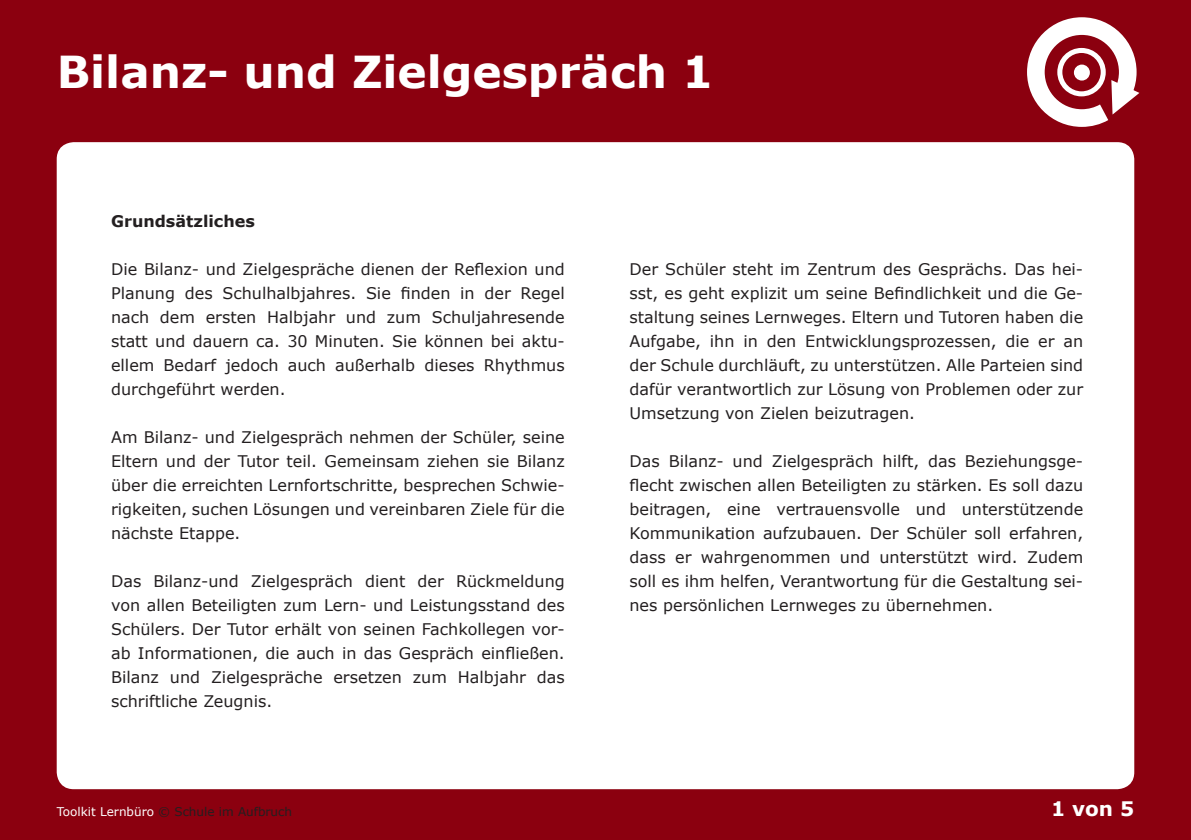
<style>
.page{position:relative;width:1191px;height:840px;background:#fff}
.page>*{position:absolute;margin:0;border:0;box-sizing:border-box;transform-origin:0 0}
.t1{font:700 44px "Verdana";color:#fff}
.t2{font:700 20px "Verdana";color:#fff}
.t3{font:16px/24px "Verdana";color:#231f20;text-align:justify}
.t4{font:700 16px "Verdana";color:#231f20}
.t5{font:12px "Verdana";color:#231f20}
.s1{color:#fff}
</style>
<div class="page">
<div style="left:0;top:0;width:1191px;height:839px;background:#8b000f"></div>
<div style="left:57px;top:142px;width:1077px;height:646px;background:#fff;border-radius:17px"></div>
<svg style="left:1027px;top:17px;width:113px;height:110px"></svg>
<p class="t1" style="left:57px;top:40px;width:658px">Bilanz- und Zielgespräch 1</p>
<p class="t4" style="left:111px;top:209px;width:145px">Grundsätzliches</p>
<p class="t3" style="left:111px;top:256px;width:455px">Die Bilanz- und Zielgespräche dienen der Reflexion und Planung des Schulhalbjahres. Sie finden in der Regel nach dem ersten Halbjahr und zum Schuljahresende statt und dauern ca. 30 Minuten. Sie können bei aktu&shy;ellem Bedarf jedoch auch außerhalb dieses Rhythmus durchgeführt werden.</p>
<p class="t3" style="left:111px;top:424px;width:455px">Am Bilanz- und Zielgespräch nehmen der Schüler, seine Eltern und der Tutor teil. Gemeinsam ziehen sie Bilanz über die erreichten Lernfortschritte, besprechen Schwie&shy;rigkeiten, suchen Lösungen und vereinbaren Ziele für die nächste Etappe.</p>
<p class="t3" style="left:111px;top:568px;width:455px">Das Bilanz-und Zielgespräch dient der Rückmeldung von allen Beteiligten zum Lern- und Leistungsstand des Schülers. Der Tutor erhält von seinen Fachkollegen vor&shy;ab Informationen, die auch in das Gespräch einfließen.<br>Bilanz und Zielgespräche ersetzen zum Halbjahr das schriftliche Zeugnis.</p>
<p class="t3" style="left:629px;top:256px;width:455px">Der Schüler steht im Zentrum des Gesprächs. Das hei&shy;sst, es geht explizit um seine Befindlichkeit und die Ge&shy;staltung seines Lernweges. Eltern und Tutoren haben die Aufgabe, ihn in den Entwicklungsprozessen, die er an der Schule durchläuft, zu unterstützen. Alle Parteien sind dafür verantwortlich zur Lösung von Problemen oder zur Umsetzung von Zielen beizutragen.</p>
<p class="t3" style="left:629px;top:448px;width:455px">Das Bilanz- und Zielgespräch hilft, das Beziehungsge&shy;flecht zwischen allen Beteiligten zu stärken. Es soll dazu beitragen, eine vertrauensvolle und unterstützende Kommunikation aufzubauen. Der Schüler soll erfahren, dass er wahrgenommen und unterstützt wird. Zudem soll es ihm helfen, Verantwortung für die Gestaltung sei&shy;nes persönlichen Lernweges zu übernehmen.</p>
<p class="t5" style="left:57px;top:802px;width:237px"><span class="s1">Toolkit Lernbüro</span> © Schule im Aufbruch</p>
<p class="t2" style="left:1051px;top:793px;width:85px">1 von 5</p>
</div>
